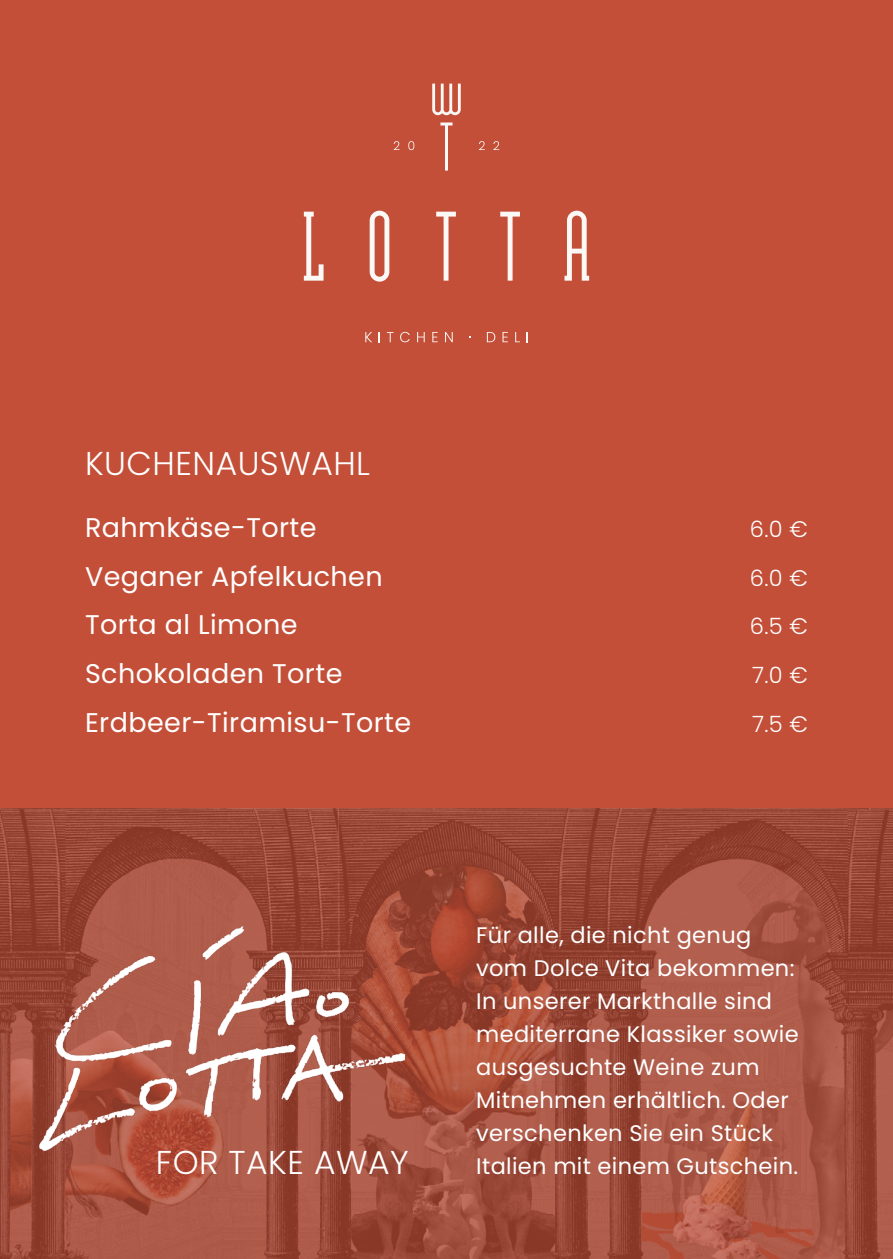
<style>
.page{position:relative;width:893px;height:1259px;background:#c34f38}
.page>*{position:absolute;margin:0;border:0;box-sizing:border-box;transform-origin:0 0}
.t1{font:300 33px "Poppins";letter-spacing:.015em;color:#fff}
.t2{font:27px "Poppins";letter-spacing:.015em;color:#fff}
.t3{font:22.5px/33px "Poppins";letter-spacing:.015em;color:#fff}
.t4{font:300 22.5px "Poppins";color:#fff}
</style>
<div class="page">
<svg style="left:564px;top:211px;width:25px;height:70px"></svg>
<svg style="left:500px;top:212px;width:20px;height:69px"></svg>
<svg style="left:436px;top:212px;width:20px;height:69px"></svg>
<svg style="left:370px;top:211px;width:19px;height:71px"></svg>
<svg style="left:304px;top:212px;width:20px;height:69px"></svg>
<svg style="left:515px;top:332px;width:5px;height:10px"></svg>
<svg style="left:502px;top:332px;width:6px;height:10px"></svg>
<svg style="left:487px;top:332px;width:8px;height:10px"></svg>
<svg style="left:445px;top:332px;width:8px;height:10px"></svg>
<svg style="left:432px;top:332px;width:6px;height:10px"></svg>
<svg style="left:417px;top:332px;width:8px;height:10px"></svg>
<svg style="left:400px;top:332px;width:10px;height:10px"></svg>
<svg style="left:387px;top:332px;width:7px;height:10px"></svg>
<svg style="left:365px;top:332px;width:7px;height:10px"></svg>
<svg style="left:493px;top:141px;width:6px;height:9px"></svg>
<svg style="left:479px;top:141px;width:6px;height:9px"></svg>
<svg style="left:408px;top:141px;width:6px;height:9px"></svg>
<svg style="left:394px;top:141px;width:6px;height:9px"></svg>
<svg style="left:440px;top:122px;width:12px;height:49px"></svg>
<svg style="left:432px;top:84px;width:29px;height:31px"></svg>
<img style="left:0;top:808px;width:893px;height:451px">
<img style="left:40px;top:926px;width:365px;height:224px">
<h1 class="t1" style="left:85px;top:444px;width:287px">KUCHENAUSWAHL</h1>
<p class="t2" style="left:85px;top:512px;width:233px">Rahmkäse-Torte</p>
<p class="t4" style="left:750px;top:516px;width:60px">6.0 €</p>
<p class="t2" style="left:85px;top:560px;width:299px">Veganer Apfelkuchen</p>
<p class="t4" style="left:750px;top:564px;width:60px">6.0 €</p>
<p class="t2" style="left:85px;top:609px;width:214px">Torta al Limone</p>
<p class="t4" style="left:750px;top:613px;width:60px">6.5 €</p>
<p class="t2" style="left:85px;top:658px;width:259px">Schokoladen Torte</p>
<p class="t4" style="left:752px;top:662px;width:57px">7.0 €</p>
<p class="t2" style="left:85px;top:707px;width:328px">Erdbeer-Tiramisu-Torte</p>
<p class="t4" style="left:752px;top:711px;width:57px">7.5 €</p>
<h1 class="t1" style="left:156px;top:1143px;width:254px">FOR TAKE AWAY</h1>
<p class="t3" style="left:476px;top:918px;width:324px">Für alle, die nicht genug vom Dolce Vita bekommen:<br>In unserer Markthalle sind mediterrane Klassiker sowie ausgesuchte Weine zum<br>Mitnehmen erhältlich. Oder verschenken Sie ein Stück<br>Italien mit einem Gutschein.</p>
</div>
